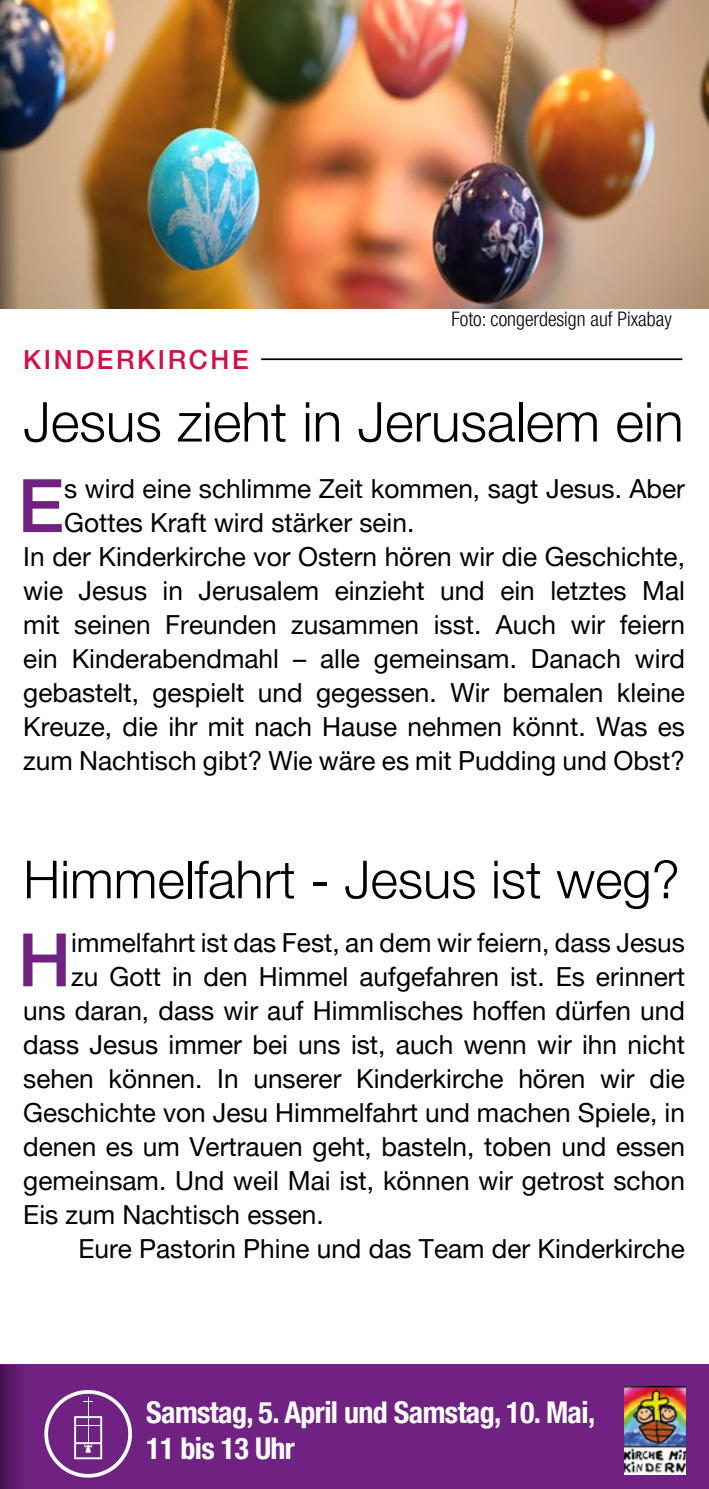
<style>
.page{position:relative;width:709px;height:1489px;background:#fff}
.page>*{position:absolute;margin:0;border:0;box-sizing:border-box;transform-origin:0 0}
.t1{font:500 73.75px "Helvetica Neue LT Pro";color:#702283}
.t2{font:300 55px "Helvetica Neue LT Pro";color:#000}
.t3{font:300 52.5px "Helvetica Neue LT Pro";color:#000}
.t4{font:700 condensed 30px/36px "Helvetica Neue LT Pro";letter-spacing:-.02em;color:#fff}
.t5{font:26.25px "Helvetica Neue LT Pro";color:#000}
.t6{font:500 26.25px "Helvetica Neue LT Pro";letter-spacing:.1em;color:#d60e47}
.t7{font:300 condensed 20px "Helvetica Neue LT Pro";color:#000}
</style>
<div class="page">
<div style="left:0;top:1364px;width:708px;height:124px;background:#702283"></div>
<div style="left:44px;top:1389px;width:88px;height:88px;border:4px solid #fff;border-radius:50%"></div>
<hr style="left:88px;top:1396px;width:1px;height:46px;background:#fff">
<svg style="left:74px;top:1416px;width:28px;height:42px"></svg>
<div style="left:0;top:1364px;width:28px;height:124px;background:linear-gradient(to right,#491052,#6d2280)"></div>
<hr style="left:261px;top:358px;width:421px;height:2px;background:#000">
<img style="left:624px;top:1386px;width:61px;height:87px">
<img style="left:19px;top:0;width:690px;height:308px">
<svg style="left:0;top:0;width:19px;height:308px;background:#6c6159"></svg>
<p class="t7" style="left:451px;top:307px;width:222px">Foto: congerdesign auf Pixabay</p>
<p class="t6" style="left:23px;top:344px;width:227px">KINDERKIRCHE</p>
<h2 class="t2" style="left:23px;top:388px;width:662px">Jesus zieht in Jerusalem ein</h2>
<h1 class="t1" style="left:18px;top:461px;width:48px">E</h1>
<p class="t5" style="left:64px;top:472px;width:622px">s wird eine schlimme Zeit kommen, sagt Jesus. Aber</p>
<p class="t5" style="left:64px;top:506px;width:351px">Gottes Kraft wird stärker sein.</p>
<p class="t5" style="left:23px;top:540px;width:663px">In der Kinderkirche vor Ostern hören wir die Geschichte,</p>
<p class="t5" style="left:23px;top:574px;width:663px">wie Jesus in Jerusalem einzieht und ein letztes Mal</p>
<p class="t5" style="left:23px;top:608px;width:663px">mit seinen Freunden zusammen isst. Auch wir feiern</p>
<p class="t5" style="left:23px;top:642px;width:663px">ein Kinderabendmahl – alle gemeinsam. Danach wird</p>
<p class="t5" style="left:23px;top:676px;width:663px">gebastelt, gespielt und gegessen. Wir bemalen kleine</p>
<p class="t5" style="left:23px;top:710px;width:663px">Kreuze, die ihr mit nach Hause nehmen könnt. Was es</p>
<p class="t5" style="left:23px;top:744px;width:663px">zum Nachtisch gibt? Wie wäre es mit Pudding und Obst?</p>
<h3 class="t3" style="left:23px;top:847px;width:658px">Himmelfahrt - Jesus ist weg?</h3>
<h1 class="t1" style="left:18px;top:915px;width:55px">H</h1>
<p class="t5" style="left:71px;top:926px;width:615px">immelfahrt ist das Fest, an dem wir feiern, dass Jesus</p>
<p class="t5" style="left:71px;top:960px;width:615px">zu Gott in den Himmel aufgefahren ist. Es erinnert</p>
<p class="t5" style="left:23px;top:994px;width:663px">uns daran, dass wir auf Himmlisches hoffen dürfen und</p>
<p class="t5" style="left:23px;top:1028px;width:663px">dass Jesus immer bei uns ist, auch wenn wir ihn nicht</p>
<p class="t5" style="left:23px;top:1062px;width:663px">sehen können. In unserer Kinderkirche hören wir die</p>
<p class="t5" style="left:23px;top:1096px;width:663px">Geschichte von Jesu Himmelfahrt und machen Spiele, in</p>
<p class="t5" style="left:23px;top:1130px;width:663px">denen es um Vertrauen geht, basteln, toben und essen</p>
<p class="t5" style="left:23px;top:1164px;width:663px">gemeinsam. Und weil Mai ist, können wir getrost schon</p>
<p class="t5" style="left:23px;top:1198px;width:302px">Eis zum Nachtisch essen.</p>
<p class="t5" style="left:78px;top:1232px;width:608px">Eure Pastorin Phine und das Team der Kinderkirche</p>
<p class="t4" style="left:146px;top:1394px;width:450px">Samstag, 5. April und Samstag, 10. Mai,<br>11 bis 13 Uhr</p>
</div>
